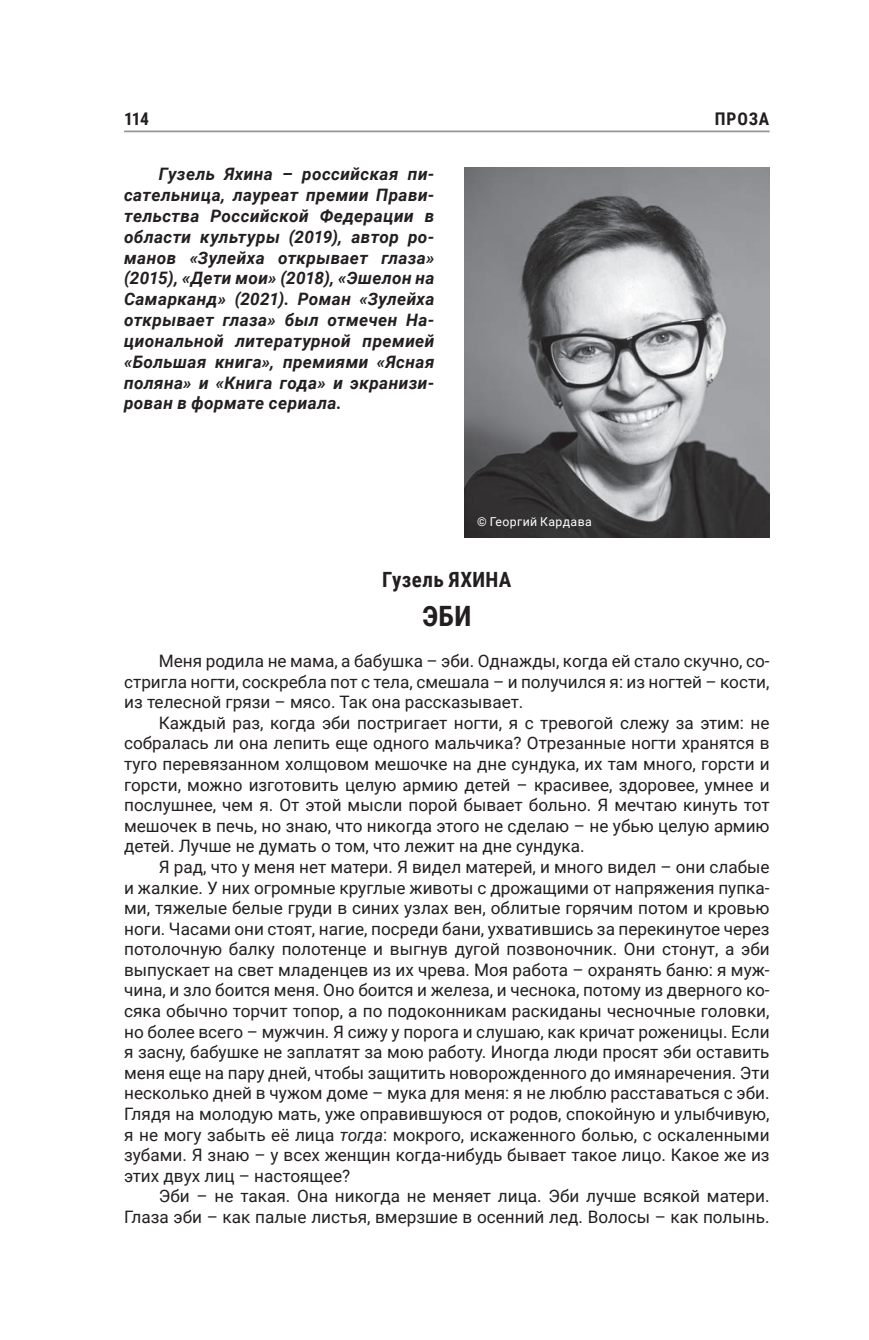
<style>
.page{position:relative;width:869px;height:1340px;background:#fff}
.page>*{position:absolute;margin:0;border:0;box-sizing:border-box;transform-origin:0 0}
.t1{font:700 28px "Roboto Condensed";color:#231f20}
.t2{font:700 21px "Roboto Condensed";letter-spacing:.02em;color:#231f20}
.t3{font:700 17.5px "Roboto Condensed";letter-spacing:.04em;color:#231f20}
.t4{font:17.15px/20.7px "Roboto";color:#231f20;text-align:justify}
.t5{font:italic 700 17.15px/20.8px "Roboto";letter-spacing:.03em;color:#231f20;text-align:justify}
.t6{font:12.25px "Roboto";letter-spacing:.03em;color:#fff}
.s1{font-style:italic}
</style>
<div class="page">
<hr style="left:124px;top:130px;width:645px;height:2px;background:#939598">
<img style="left:464px;top:167px;width:305px;height:370px">
<p class="t3" style="left:124px;top:107px;width:26px">114</p>
<p class="t5" style="left:124px;top:163px;width:312px;text-indent:35px">Гузель Яхина – российская пи&shy;сательница, лауреат премии Прави&shy;тельства Российской Федерации в области культуры (2019), автор ро&shy;манов «Зулейха открывает глаза» (2015), «Дети мои» (2018), «Эшелон на Самарканд» (2021). Роман «Зулейха открывает глаза» был отмечен На&shy;циональной литературной премией «Большая книга», премиями «Ясная поляна» и «Книга года» и экранизи&shy;рован в формате сериала.</p>
<p class="t6" style="left:477px;top:513px;width:116px">© Георгий Кардава</p>
<p class="t3" style="left:714px;top:107px;width:56px">ПРОЗА</p>
<p class="t2" style="left:382px;top:565px;width:131px">Гузель ЯХИНА</p>
<h1 class="t1" style="left:422px;top:596px;width:50px">ЭБИ</h1>
<p class="t4" style="left:124px;top:650px;width:646px;text-indent:35px">Меня родила не мама, а бабушка – эби. Однажды, когда ей стало скучно, со&shy;стригла ногти, соскребла пот с тела, смешала – и получился я: из ногтей – кости, из телесной грязи – мясо. Так она рассказывает.</p>
<p class="t4" style="left:124px;top:711px;width:646px;text-indent:35px">Каждый раз, когда эби постригает ногти, я с тревогой слежу за этим: не собралась ли она лепить еще одного мальчика? Отрезанные ногти хранятся в туго перевязанном холщовом мешочке на дне сундука, их там много, горсти и горсти, можно изготовить целую армию детей – красивее, здоровее, умнее и послушнее, чем я. От этой мысли порой бывает больно. Я мечтаю кинуть тот мешочек в печь, но знаю, что никогда этого не сделаю – не убью целую армию детей. Лучше не думать о том, что лежит на дне сундука.</p>
<p class="t4" style="left:124px;top:855px;width:646px;text-indent:35px">Я рад, что у меня нет матери. Я видел матерей, и много видел – они слабые и жалкие. У них огромные круглые животы с дрожащими от напряжения пупка&shy;ми, тяжелые белые груди в синих узлах вен, облитые горячим потом и кровью ноги. Часами они стоят, нагие, посреди бани, ухватившись за перекинутое через потолочную балку полотенце и выгнув дугой позвоночник. Они стонут, а эби выпускает на свет младенцев из их чрева. Моя работа – охранять баню: я муж&shy;чина, и зло боится меня. Оно боится и железа, и чеснока, потому из дверного ко&shy;сяка обычно торчит топор, а по подоконникам раскиданы чесночные головки, но более всего – мужчин. Я сижу у порога и слушаю, как кричат роженицы. Если я засну, бабушке не заплатят за мою работу. Иногда люди просят эби оставить меня еще на пару дней, чтобы защитить новорожденного до имянаречения. Эти несколько дней в чужом доме – мука для меня: я не люблю расставаться с эби.<br>Глядя на молодую мать, уже оправившуюся от родов, спокойную и улыбчивую, я не могу забыть её лица <span class="s1">тогда</span>: мокрого, искаженного болью, с оскаленными зубами. Я знаю – у всех женщин когда-нибудь бывает такое лицо. Какое же из этих двух лиц – настоящее?</p>
<p class="t4" style="left:124px;top:1185px;width:646px;text-align:right">Эби – не такая. Она никогда не меняет лица. Эби лучше всякой матери.<br>Глаза эби – как палые листья, вмерзшие в осенний лед. Волосы – как полынь.</p>
</div>
